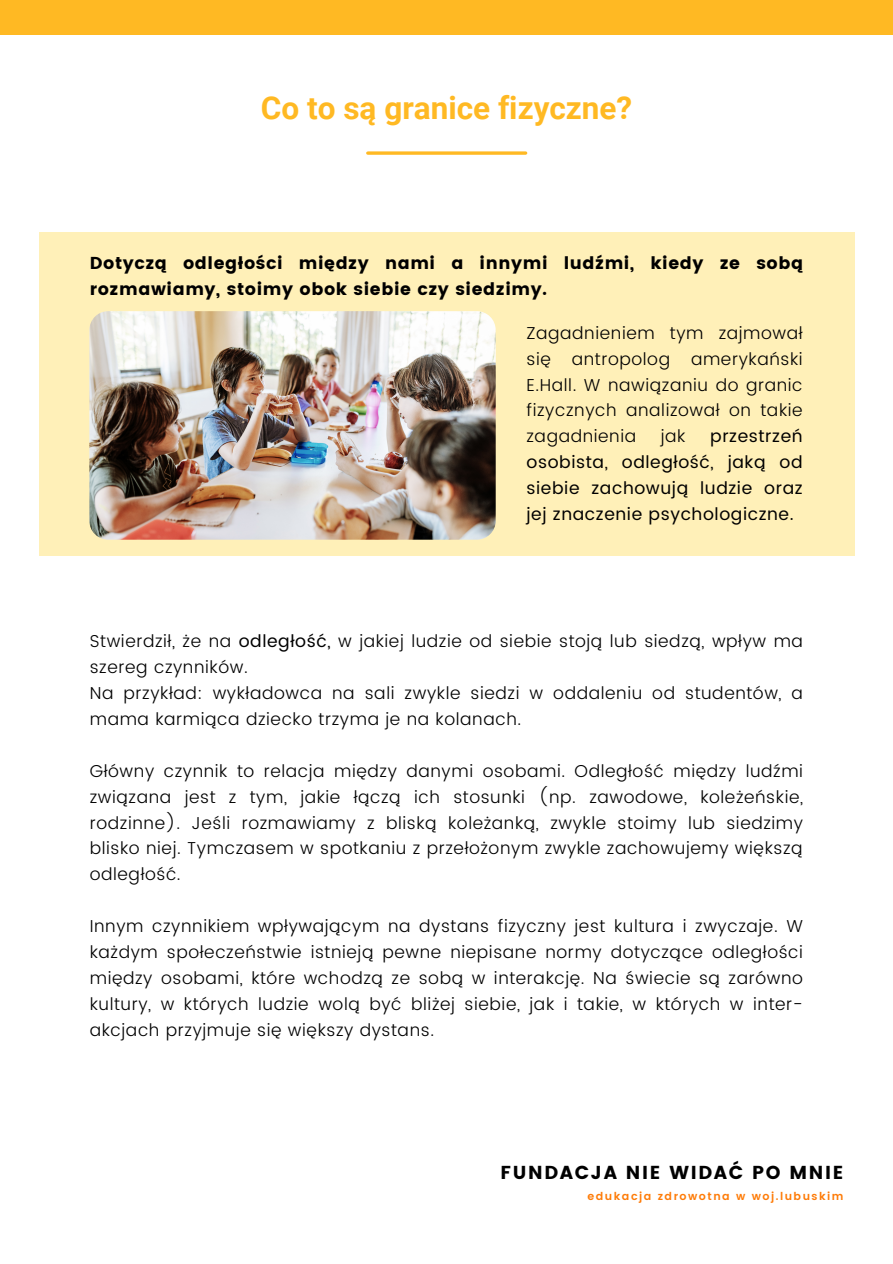
<style>
.page{position:relative;width:893px;height:1264px;background:#fff}
.page>*{position:absolute;margin:0;border:0;box-sizing:border-box;transform-origin:0 0}
.t1{font:700 31.5px "Roboto";color:#ffb923}
.t2{font:18.75px "Poppins";letter-spacing:.09em;color:#000}
.t3{font:300 17.25px/25.8px "Poppins";letter-spacing:.035em;color:#000;text-align:justify}
.t4{font:17.25px/25.8px "Poppins";letter-spacing:.035em;color:#000}
.t5{font:17.25px/25.8px "Poppins";letter-spacing:.035em;color:#000;text-align:justify}
.t6{font:600 10.95px "Poppins";letter-spacing:.135em;color:#fe7b07}
.s1{font-weight:400}
</style>
<div class="page">
<div style="left:0;top:0;width:892px;height:34px;background:#ffb923"></div>
<svg style="left:368px;top:151px;width:157px;height:4px"></svg>
<div style="left:39px;top:232px;width:815px;height:324px;background:#fff0b8"></div>
<img style="left:89px;top:311px;width:406px;height:228px;border-radius:19px">
<p class="t1" style="left:261px;top:90px;width:373px">Co to są granice fizyczne?</p>
<p class="t4" style="left:90px;top:250px;width:714px">Dotyczą odległości między nami a innymi ludźmi, kiedy ze sobą rozmawiamy, stoimy obok siebie czy siedzimy.</p>
<p class="t3" style="left:526px;top:320px;width:277px">Zagadnieniem tym zajmował się antropolog amerykański E.Hall. W nawiązaniu do granic fizycznych analizował on takie zagadnienia</p>
<p class="t5" style="left:526px;top:423px;width:277px;text-indent:184px">przestrzeń osobista, odległość, jaką od siebie zachowują ludzie oraz jej znaczenie psychologiczne.</p>
<p class="t3" style="left:660px;top:423px;width:26px">jak</p>
<p class="t3" style="left:90px;top:628px;width:714px">Stwierdził, że na <span class="s1">odległość,</span> w jakiej ludzie od siebie stoją lub siedzą, wpływ ma szereg czynników.</p>
<p class="t3" style="left:90px;top:680px;width:714px">Na przykład: wykładowca na sali zwykle siedzi w oddaleniu od studentów, a mama karmiąca dziecko trzyma je na kolanach.</p>
<p class="t3" style="left:90px;top:757px;width:714px">Główny czynnik to relacja między danymi osobami. Odległość między ludźmi związana jest z tym, jakie łączą ich stosunki (np. zawodowe, koleżeńskie, rodzinne). Jeśli rozmawiamy z bliską koleżanką, zwykle stoimy lub siedzimy blisko niej. Tymczasem w spotkaniu z przełożonym zwykle zachowujemy większą</p>
<p class="t3" style="left:90px;top:861px;width:92px">odległość.</p>
<p class="t3" style="left:90px;top:913px;width:714px">Innym czynnikiem wpływającym na dystans fizyczny jest kultura i zwyczaje. W każdym społeczeństwie istnieją pewne niepisane normy dotyczące odległości między osobami, które wchodzą ze sobą w interakcję. Na świecie są zarówno kultury, w których ludzie wolą być bliżej siebie, jak i takie, w których w inter&shy;akcjach przyjmuje się większy dystans.</p>
<p class="t2" style="left:500px;top:1161px;width:344px">FUNDACJA NIE WIDAĆ PO MNIE</p>
<p class="t6" style="left:587px;top:1190px;width:257px">edukacja zdrowotna w woj.lubuskim</p>
</div>
